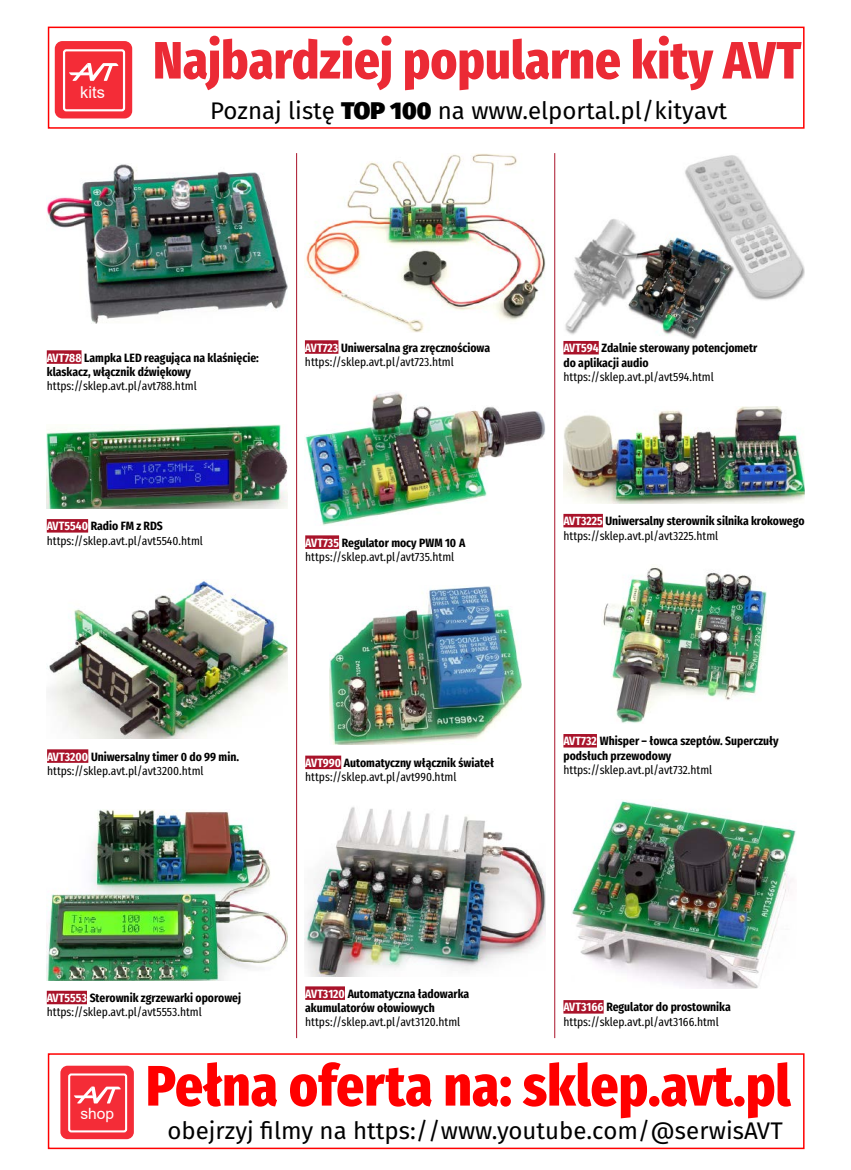
<style>
.page{position:relative;width:851px;height:1170px;background:#fff}
.page>*{position:absolute;margin:0;border:0;box-sizing:border-box;transform-origin:0 0}
.t1{font:800 57px "Fira Sans Condensed";color:#f00}
.t2{font:800 52.5px "Fira Sans Condensed";color:#eb2a35}
.t3{font:24px "Fira Sans";color:#000}
.t4{font:16.35px "Arial";color:#fff}
.t5{font:15.45px "Arial";color:#fff}
.t6{font:12px/14.4px "Fira Sans Condensed";color:#000}
.t7{font:700 12px/14.4px "Fira Sans Condensed";color:#000}
.s1{font-weight:900}
.s2{color:#fff}
.s3{font-weight:700;color:#fff}
.s4{font-weight:700}
.s5{font-weight:400}
</style>
<div class="page">
<hr style="left:554px;top:153px;width:1px;height:884px;background:#a9132a">
<hr style="left:296px;top:153px;width:1px;height:884px;background:#a9132a">
<div style="left:563px;top:341px;width:35px;height:13px;background:#a9132a"></div>
<img style="left:565px;top:155px;width:239px;height:184px">
<div style="left:305px;top:340px;width:33px;height:14px;background:#a9132a"></div>
<img style="left:305px;top:153px;width:241px;height:179px">
<div style="left:305px;top:535px;width:34px;height:14px;background:#a9132a"></div>
<img style="left:305px;top:392px;width:240px;height:133px">
<div style="left:47px;top:350px;width:34px;height:14px;background:#a9132a"></div>
<img style="left:47px;top:164px;width:241px;height:160px">
<div style="left:305px;top:755px;width:36px;height:14px;background:#a9132a"></div>
<img style="left:329px;top:585px;width:192px;height:159px">
<div style="left:305px;top:986px;width:40px;height:13px;background:#a9132a"></div>
<img style="left:305px;top:807px;width:240px;height:169px">
<div style="left:563px;top:1000px;width:40px;height:13px;background:#a9132a"></div>
<img style="left:572px;top:801px;width:224px;height:187px">
<div style="left:47px;top:749px;width:41px;height:13px;background:#a9132a"></div>
<img style="left:48px;top:580px;width:240px;height:158px">
<div style="left:563px;top:514px;width:39px;height:13px;background:#a9132a"></div>
<img style="left:563px;top:406px;width:241px;height:97px">
<div style="left:47px;top:519px;width:41px;height:13px;background:#a9132a"></div>
<img style="left:47px;top:425px;width:240px;height:84px">
<div style="left:47px;top:990px;width:40px;height:14px;background:#a9132a"></div>
<img style="left:47px;top:809px;width:240px;height:171px">
<div style="left:563px;top:734px;width:34px;height:13px;background:#a9132a"></div>
<img style="left:603px;top:566px;width:163px;height:157px">
<div style="left:48px;top:27px;width:756px;height:102px;border:2px solid #f00"></div>
<div style="left:55px;top:41px;width:77px;height:77px;background:#f42c37;border-radius:8px"></div>
<div style="left:63px;top:49px;width:62px;height:62px;border:2px solid #fff;border-radius:2px"></div>
<svg style="left:69px;top:63px;width:50px;height:18px"></svg>
<div style="left:48px;top:1053px;width:756px;height:95px;border:2px solid #f00"></div>
<div style="left:60px;top:1065px;width:74px;height:73px;background:#f42c37;border-radius:7px"></div>
<div style="left:68px;top:1073px;width:59px;height:59px;border:2px solid #fff;border-radius:2px"></div>
<svg style="left:74px;top:1086px;width:47px;height:17px"></svg>
<h3 class="t4" style="left:80px;top:81px;width:26px">kits</h3>
<h2 class="t2" style="left:153px;top:12px;width:649px">Najbardziej popularne kity AVT</h2>
<h3 class="t3" style="left:210px;top:92px;width:518px">Poznaj listę <span class="s1">TOP 100</span> na www.elportal.pl/kityavt</h3>
<p class="t7" style="left:47px;top:349px;width:213px"><span class="s2">AVT788</span> Lampka LED reagująca na klaśnięcie: klaskacz, włącznik dźwiękowy</p>
<p class="t6" style="left:47px;top:377px;width:151px">https://sklep.avt.pl/avt788.html</p>
<p class="t6" style="left:305px;top:339px;width:187px"><span class="s3">AVT723</span> <span class="s4">Uniwersalna gra zręcznościowa </span>https://sklep.avt.pl/avt723.html</p>
<p class="t6" style="left:47px;top:517px;width:158px"><span class="s3">AVT5540</span> <span class="s4">Radio FM z RDS </span>https://sklep.avt.pl/avt5540.html</p>
<p class="t6" style="left:305px;top:534px;width:162px"><span class="s3">AVT735</span> <span class="s4">Regulator mocy PWM 10 A </span>https://sklep.avt.pl/avt735.html</p>
<p class="t6" style="left:47px;top:747px;width:193px"><span class="s3">AVT3200</span> <span class="s4">Uniwersalny timer 0 do 99 min. </span>https://sklep.avt.pl/avt3200.html</p>
<p class="t6" style="left:305px;top:754px;width:190px"><span class="s3">AVT990</span> <span class="s4">Automatyczny włącznik świateł </span>https://sklep.avt.pl/avt990.html</p>
<p class="t7" style="left:563px;top:339px;width:195px"><span class="s2">AVT594</span> Zdalnie sterowany potencjometr do aplikacji audio</p>
<p class="t6" style="left:563px;top:368px;width:152px">https://sklep.avt.pl/avt594.html</p>
<p class="t7" style="left:563px;top:512px;width:242px"><span class="s2">AVT3225</span> Uniwersalny sterownik silnika krokowego <span class="s5">https://sklep.avt.pl/avt3225.html</span></p>
<p class="t7" style="left:563px;top:732px;width:217px"><span class="s2">AVT732</span> Whisper – łowca szeptów. Superczuły podsłuch przewodowy</p>
<p class="t6" style="left:563px;top:761px;width:150px">https://sklep.avt.pl/avt732.html</p>
<p class="t6" style="left:47px;top:989px;width:196px"><span class="s3">AVT5553</span> <span class="s4">Sterownik zgrzewarki oporowej </span>https://sklep.avt.pl/avt5553.html</p>
<p class="t7" style="left:305px;top:984px;width:165px"><span class="s2">AVT3120</span> Automatyczna ładowarka akumulatorów ołowiowych</p>
<p class="t6" style="left:305px;top:1013px;width:156px">https://sklep.avt.pl/avt3120.html</p>
<p class="t6" style="left:563px;top:998px;width:169px"><span class="s3">AVT3166</span> <span class="s4">Regulator do prostownika </span>https://sklep.avt.pl/avt3166.html</p>
<p class="t5" style="left:80px;top:1103px;width:35px">shop</p>
<h1 class="t1" style="left:146px;top:1033px;width:646px">Pełna oferta na: sklep.avt.pl</h1>
<h3 class="t3" style="left:167px;top:1112px;width:617px">obejrzyj filmy na https://www.youtube.com/@serwisAVT</h3>
</div>
